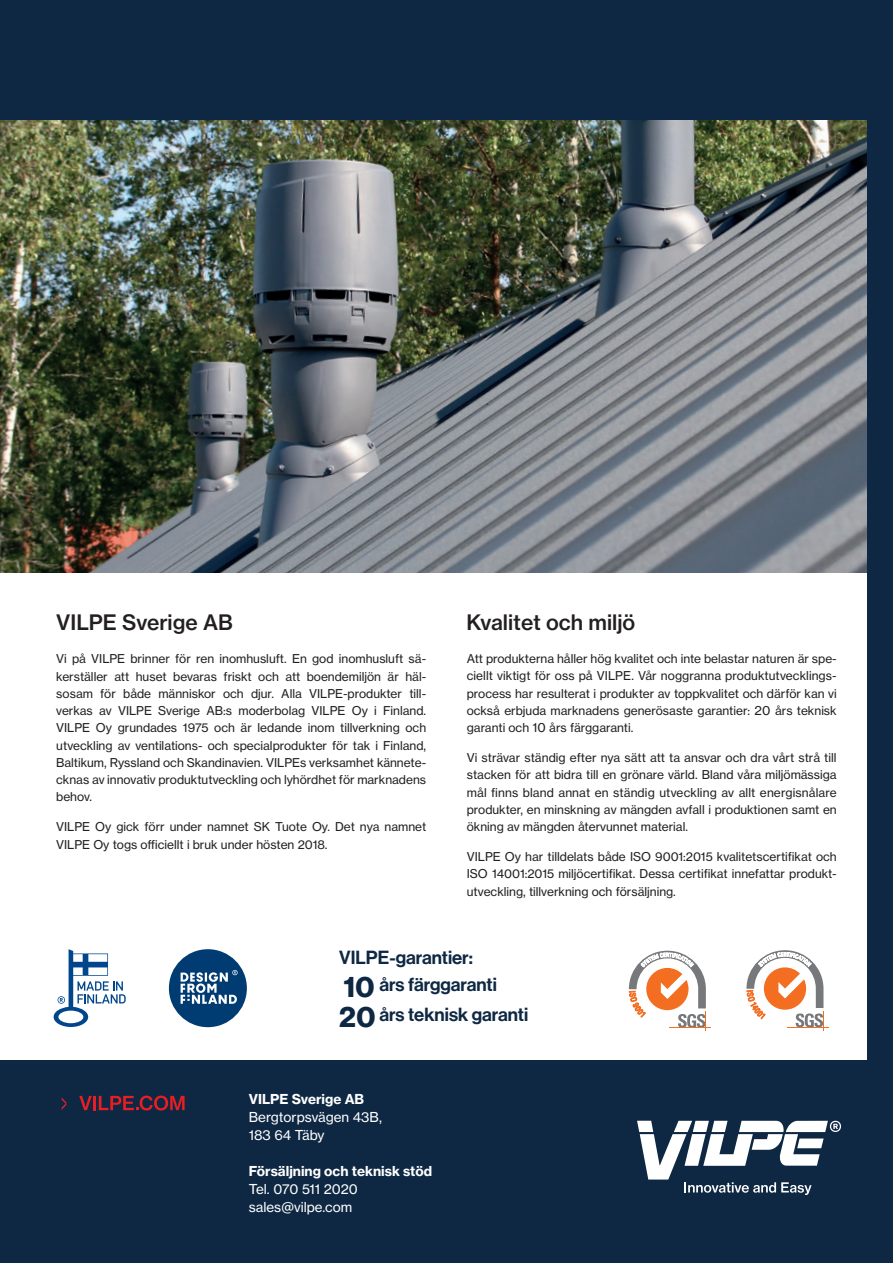
<style>
.page{position:relative;width:893px;height:1263px;background:#fff}
.page>*{position:absolute;margin:0;border:0;box-sizing:border-box;transform-origin:0 0}
.Kappaleiden_otsikot{font:27.9px "N Haas Grotesk DS Pro 75 Bd";color:#0e2843}
.Headline_3{font:21px "N Haas Grotesk TX Pro 65 Md";color:#231f20}
.Kappaleiden_otsikot-2{font:18.6px "N Haas Grotesk DS Pro 65 Md";color:#0e2843}
.Leipäteksti{font:13.5px "N Haas Grotesk TX Pro 55 Rg";color:#fff}
.Leipäteksti-2{font:13.5px "N Haas Grotesk TX Pro 75 Bd";color:#fff}
.Paragraph_Style_1{font:12px/17.2px "N Haas Grotesk TX Pro 55 Rg";color:#231f20;text-align:justify}
</style>
<div class="page">
<div style="left:0;top:1061px;width:893px;height:202px;background:#0e2843"></div>
<svg style="left:637px;top:1121px;width:204px;height:74px"></svg>
<hr style="left:787px;top:1027px;width:41px;height:1px;background:#f36e21">
<svg style="left:746px;top:950px;width:78px;height:80px"></svg>
<hr style="left:670px;top:1027px;width:41px;height:1px;background:#f36e21">
<svg style="left:629px;top:951px;width:77px;height:80px"></svg>
<svg style="left:79px;top:1096px;width:13px;height:14px"></svg>
<hr style="left:93px;top:1096px;width:3px;height:14px;background:#e81e24">
<svg style="left:99px;top:1095px;width:86px;height:15px"></svg>
<svg style="left:62px;top:1098px;width:4px;height:12px"></svg>
<img style="left:0;top:119px;width:867px;height:454px">
<svg style="left:54px;top:949px;width:72px;height:78px"></svg>
<div style="left:169px;top:949px;width:78px;height:78px;background:#003c72;border-radius:50%"></div>
<svg style="left:181px;top:970px;width:57px;height:34px"></svg>
<div style="left:0;top:0;width:893px;height:119px;background:#0e2843"></div>
<div style="left:867px;top:0;width:26px;height:1263px;background:#0e2843"></div>
<p class="Headline_3" style="left:56px;top:609px;width:178px">VILPE Sverige AB</p>
<p class="Paragraph_Style_1" style="left:56px;top:650px;width:371px">Vi på VILPE brinner för ren inomhusluft. En god inomhusluft sä&shy;kerställer att huset bevaras friskt och att boendemiljön är häl&shy;sosam för både människor och djur. Alla VILPE-produkter till&shy;verkas av VILPE Sverige AB:s moderbolag VILPE Oy i Finland.<br>VILPE Oy grundades 1975 och är ledande inom tillverkning och utveckling av ventilations- och specialprodukter för tak i Finland, Baltikum, Ryssland och Skandinavien. VILPEs verksamhet kännete&shy;cknas av innovativ produktutveckling och lyhördhet för marknadens behov.</p>
<p class="Paragraph_Style_1" style="left:56px;top:818px;width:371px">VILPE Oy gick förr under namnet SK Tuote Oy. Det nya namnet<br>VILPE Oy togs officiellt i bruk under hösten 2018.</p>
<p class="Headline_3" style="left:467px;top:609px;width:170px">Kvalitet och miljö</p>
<p class="Paragraph_Style_1" style="left:467px;top:650px;width:371px">Att produkterna håller hög kvalitet och inte belastar naturen är spe&shy;ciellt viktigt för oss på VILPE. Vår noggranna produktutvecklings&shy;process har resulterat i produkter av toppkvalitet och därför kan vi också erbjuda marknadens generösaste garantier: 20 års teknisk garanti och 10 års färggaranti.</p>
<p class="Paragraph_Style_1" style="left:467px;top:749px;width:371px">Vi strävar ständig efter nya sätt att ta ansvar och dra vårt strå till stacken för att bidra till en grönare värld. Bland våra miljömässiga mål finns bland annat en ständig utveckling av allt energisnålare produkter, en minskning av mängden avfall i produktionen samt en ökning av mängden återvunnet material.</p>
<p class="Paragraph_Style_1" style="left:467px;top:848px;width:371px">VILPE Oy har tilldelats både ISO 9001:2015 kvalitetscertifikat och ISO 14001:2015 miljöcertifikat. Dessa certifikat innefattar produkt&shy;utveckling, tillverkning och försäljning.</p>
<p class="Kappaleiden_otsikot-2" style="left:339px;top:946px;width:135px">VILPE-garantier:</p>
<p class="Kappaleiden_otsikot" style="left:343px;top:970px;width:33px">10</p>
<p class="Kappaleiden_otsikot" style="left:339px;top:1001px;width:38px">20</p>
<p class="Kappaleiden_otsikot-2" style="left:379px;top:974px;width:119px">års färggaranti</p>
<p class="Kappaleiden_otsikot-2" style="left:379px;top:1004px;width:150px">års teknisk garanti</p>
<p class="Leipäteksti-2" style="left:249px;top:1091px;width:117px">VILPE Sverige AB</p>
<p class="Leipäteksti" style="left:249px;top:1109px;width:135px">Bergtorpsvägen 43B,</p>
<p class="Leipäteksti" style="left:249px;top:1127px;width:77px">183 64 Täby</p>
<p class="Leipäteksti-2" style="left:249px;top:1163px;width:185px">Försäljning och teknisk stöd</p>
<p class="Leipäteksti" style="left:249px;top:1181px;width:111px">Tel. 070 511 2020</p>
<p class="Leipäteksti" style="left:249px;top:1199px;width:105px">sales@vilpe.com</p>
</div>
